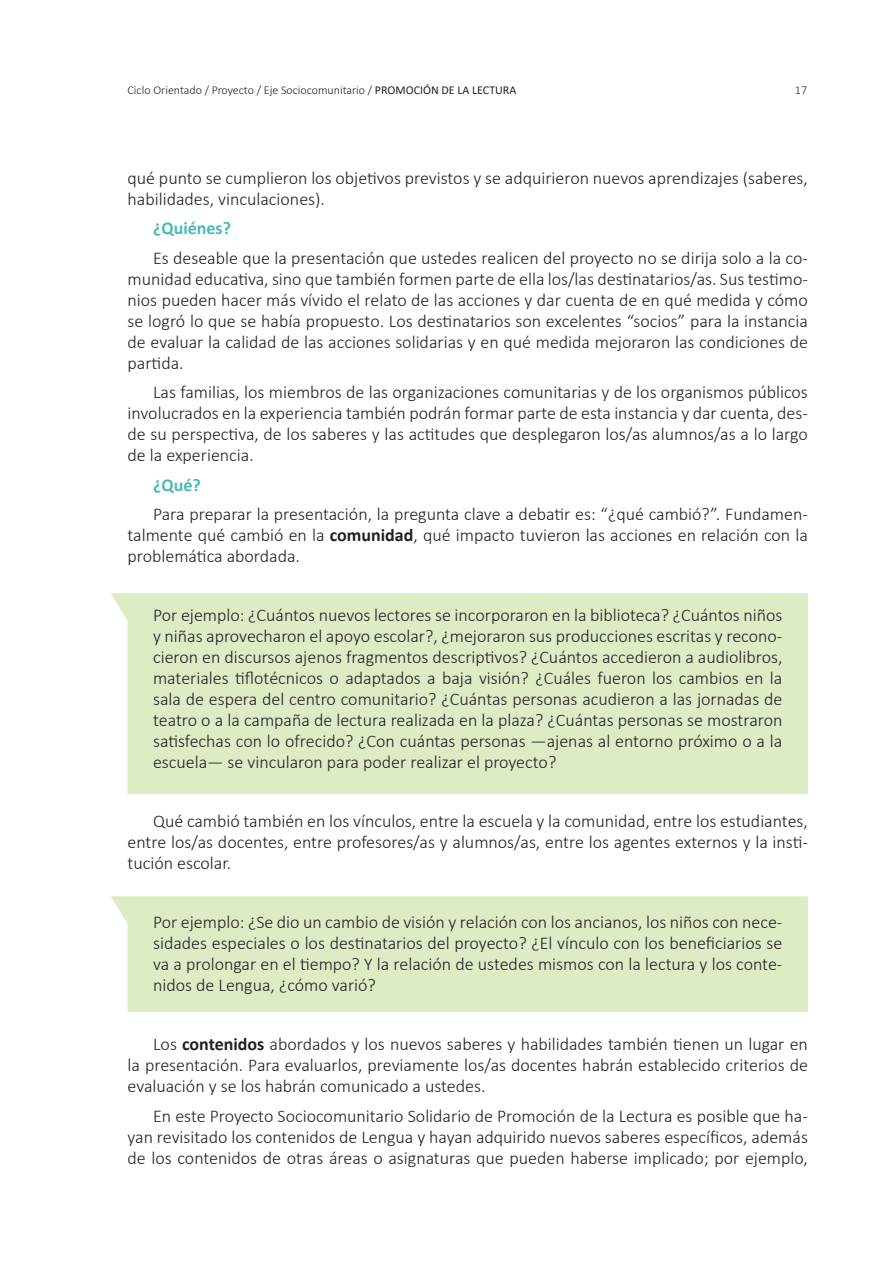
<style>
.page{position:relative;width:893px;height:1263px;background:#fff}
.page>*{position:absolute;margin:0;border:0;box-sizing:border-box;transform-origin:0 0}
.t1{font:300 18px/21px "Calibri";color:#231f20;text-align:justify}
.t2{font:700 18px "Calibri";color:#4bb9b2}
.t3{font:300 12px "Calibri";color:#231f20}
.s1{font-weight:400}
.s2{font-weight:700}
</style>
<div class="page">
<div style="left:111px;top:896px;width:697px;height:116px;background:#deecc5"></div>
<div style="left:111px;top:593px;width:697px;height:201px;background:#deecc5"></div>
<p class="t3" style="left:128px;top:83px;width:390px">Ciclo Orientado / Proyecto / Eje Sociocomunitario / <span class="s1">PROMOCIÓN DE LA LECTURA</span></p>
<p class="t3" style="left:795px;top:83px;width:14px">17</p>
<p class="t1" style="left:128px;top:167px;width:682px">qué punto se cumplieron los objetivos previstos y se adquirieron nuevos aprendizajes (saberes, habilidades, vinculaciones).</p>
<p class="t2" style="left:153px;top:215px;width:80px">¿Quiénes?</p>
<p class="t1" style="left:128px;top:247px;width:682px;text-indent:26px">Es deseable que la presentación que ustedes realicen del proyecto no se dirija solo a la co&shy;munidad educativa, sino que también formen parte de ella los/las destinatarios/as. Sus testimo&shy;nios pueden hacer más vívido el relato de las acciones y dar cuenta de en qué medida y cómo se logró lo que se había propuesto. Los destinatarios son excelentes “socios” para la instancia de evaluar la calidad de las acciones solidarias y en qué medida mejoraron las condiciones de partida.</p>
<p class="t1" style="left:128px;top:381px;width:682px;text-indent:26px">Las familias, los miembros de las organizaciones comunitarias y de los organismos públicos involucrados en la experiencia también podrán formar parte de esta instancia y dar cuenta, des&shy;de su perspectiva, de los saberes y las actitudes que desplegaron los/as alumnos/as a lo largo de la experiencia.</p>
<p class="t2" style="left:153px;top:472px;width:49px">¿Qué?</p>
<p class="t1" style="left:128px;top:503px;width:682px;text-indent:26px">Para preparar la presentación, la pregunta clave a debatir es: “¿qué cambió?”. Fundamen&shy;talmente qué cambió en la <span class="s2">comunidad</span>, qué impacto tuvieron las acciones en relación con la problemática abordada.</p>
<p class="t1" style="left:153px;top:605px;width:631px">Por ejemplo: ¿Cuántos nuevos lectores se incorporaron en la biblioteca? ¿Cuántos niños y niñas aprovecharon el apoyo escolar?, ¿mejoraron sus producciones escritas y recono&shy;cieron en discursos ajenos fragmentos descriptivos? ¿Cuántos accedieron a audiolibros, materiales tiflotécnicos o adaptados a baja visión? ¿Cuáles fueron los cambios en la sala de espera del centro comunitario? ¿Cuántas personas acudieron a las jornadas de teatro o a la campaña de lectura realizada en la plaza? ¿Cuántas personas se mostraron satisfechas con lo ofrecido? ¿Con cuántas personas —ajenas al entorno próximo o a la escuela— se vincularon para poder realizar el proyecto?</p>
<p class="t1" style="left:128px;top:811px;width:682px;text-indent:26px">Qué cambió también en los vínculos, entre la escuela y la comunidad, entre los estudiantes, entre los/as docentes, entre profesores/as y alumnos/as, entre los agentes externos y la insti&shy;tución escolar.</p>
<p class="t1" style="left:153px;top:912px;width:631px">Por ejemplo: ¿Se dio un cambio de visión y relación con los ancianos, los niños con nece&shy;sidades especiales o los destinatarios del proyecto? ¿El vínculo con los beneficiarios se va a prolongar en el tiempo? Y la relación de ustedes mismos con la lectura y los conte&shy;nidos de Lengua, ¿cómo varió?</p>
<p class="t1" style="left:128px;top:1034px;width:682px;text-indent:26px">Los <span class="s2">contenidos</span> abordados y los nuevos saberes y habilidades también tienen un lugar en la presentación. Para evaluarlos, previamente los/as docentes habrán establecido criterios de evaluación y se los habrán comunicado a ustedes.</p>
<p class="t1" style="left:128px;top:1105px;width:682px;text-indent:26px">En este Proyecto Sociocomunitario Solidario de Promoción de la Lectura es posible que ha&shy;yan revisitado los contenidos de Lengua y hayan adquirido nuevos saberes específicos, además de los contenidos de otras áreas o asignaturas que pueden haberse implicado; por ejemplo,</p>
</div>
